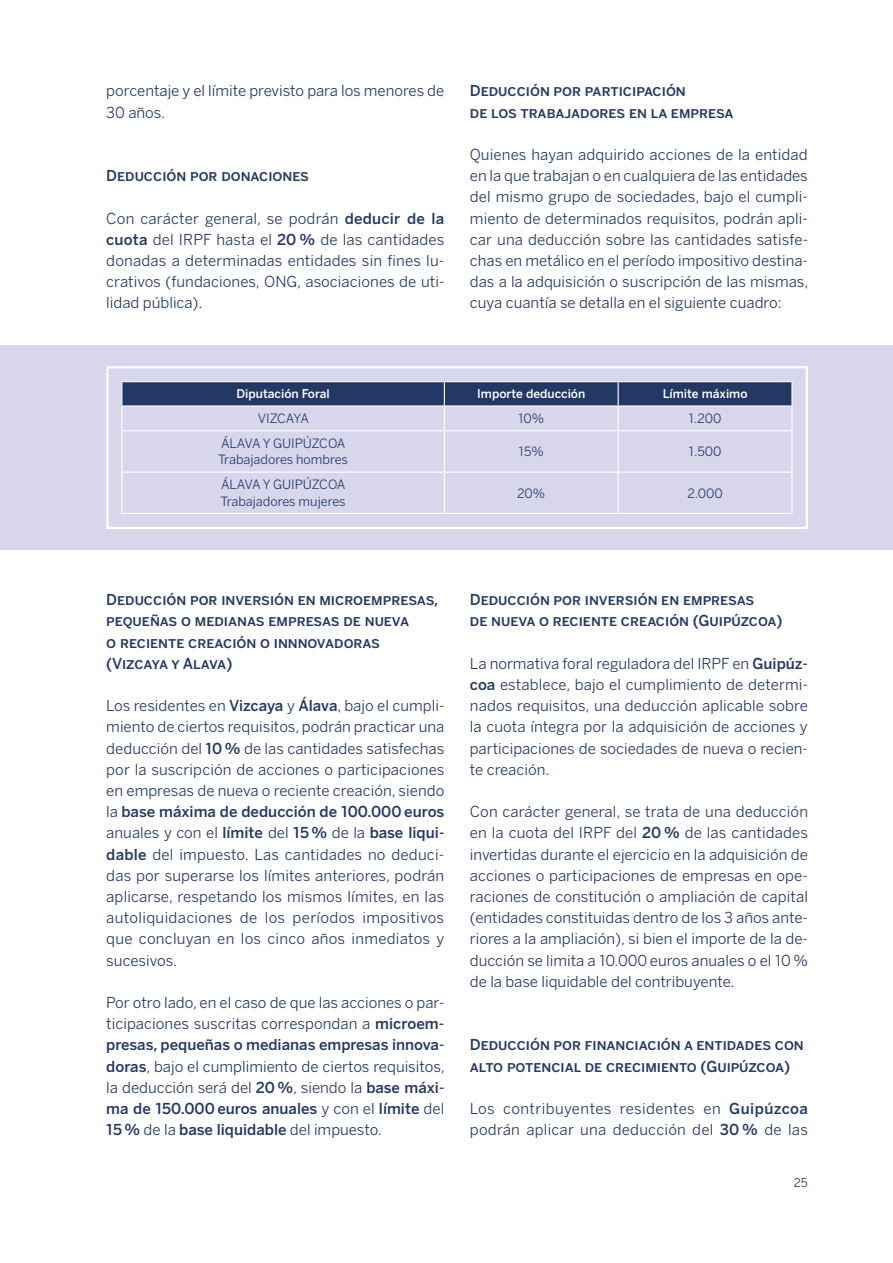
<style>
.page{position:relative;width:893px;height:1263px;background:#fff}
.page>*{position:absolute;margin:0;border:0;box-sizing:border-box;transform-origin:0 0}
.t1{font:15px/21.1px "Benton Sans BBVA";color:#243866;text-align:justify}
.t2{font:500 15px/21.1px "Benton Sans BBVA";color:#243866}
.t3{font:12.75px/16.5px "Benton Sans BBVA";letter-spacing:-.01em;color:#243866}
.t4{font:500 12px "Benton Sans BBVA";color:#fff}
.t5{font:12px "Benton Sans BBVA";color:#243866}
.s1{font-weight:500}
</style>
<div class="page">
<div style="left:0;top:345px;width:893px;height:205px;background:#d8d6eb"></div>
<hr style="left:121px;top:381px;width:323px;height:1px;background:#fff">
<hr style="left:444px;top:381px;width:174px;height:1px;background:#fff">
<hr style="left:618px;top:381px;width:174px;height:1px;background:#fff">
<svg style="left:121px;top:382px;width:671px;height:48px"></svg>
<hr style="left:121px;top:430px;width:323px;height:1px;background:#fff">
<hr style="left:121px;top:431px;width:1px;height:41px;background:#fff">
<hr style="left:444px;top:430px;width:174px;height:1px;background:#fff">
<hr style="left:444px;top:431px;width:1px;height:41px;background:#fff">
<hr style="left:618px;top:430px;width:174px;height:1px;background:#fff">
<hr style="left:618px;top:431px;width:1px;height:41px;background:#fff">
<hr style="left:791px;top:431px;width:1px;height:41px;background:#fff">
<hr style="left:121px;top:472px;width:323px;height:1px;background:#fff">
<hr style="left:121px;top:473px;width:1px;height:40px;background:#fff">
<hr style="left:444px;top:472px;width:174px;height:1px;background:#fff">
<hr style="left:444px;top:473px;width:1px;height:40px;background:#fff">
<hr style="left:618px;top:472px;width:174px;height:1px;background:#fff">
<hr style="left:618px;top:473px;width:1px;height:40px;background:#fff">
<hr style="left:791px;top:473px;width:1px;height:40px;background:#fff">
<hr style="left:121px;top:513px;width:323px;height:1px;background:#fff">
<hr style="left:444px;top:513px;width:174px;height:1px;background:#fff">
<hr style="left:618px;top:513px;width:174px;height:1px;background:#fff">
<div style="left:106px;top:366px;width:702px;height:163px;border:2px solid #fff"></div>
<p class="t1" style="left:106px;top:80px;width:340px">porcentaje y el límite previsto para los menores de<br>30 años.</p>
<p class="t2" style="left:106px;top:165px;width:204px">Deducción por donaciones</p>
<p class="t1" style="left:106px;top:208px;width:340px">Con carácter general, se podrán <span class="s1">deducir de la cuota</span> del IRPF hasta el <span class="s1">20 %</span> de las cantidades donadas a determinadas entidades sin fines lu&shy;crativos (fundaciones, ONG, asociaciones de uti&shy;lidad pública).</p>
<p class="t2" style="left:470px;top:81px;width:265px">Deducción por participación<br>de los trabajadores en la empresa</p>
<p class="t1" style="left:470px;top:144px;width:340px">Quienes hayan adquirido acciones de la entidad en la que trabajan o en cualquiera de las entidades del mismo grupo de sociedades, bajo el cumpli&shy;miento de determinados requisitos, podrán apli&shy;car una deducción sobre las cantidades satisfe&shy;chas en metálico en el período impositivo destina&shy;das a la adquisición o suscripción de las mismas, cuya cuantía se detalla en el siguiente cuadro:</p>
<p class="t4" style="left:236px;top:387px;width:95px">Diputación Foral</p>
<p class="t4" style="left:477px;top:387px;width:110px">Importe deducción</p>
<p class="t4" style="left:663px;top:387px;width:86px">Límite máximo</p>
<p class="t3" style="left:258px;top:410px;width:53px">VIZCAYA</p>
<p class="t3" style="left:518px;top:410px;width:28px">10%</p>
<p class="t3" style="left:689px;top:410px;width:34px">1.200</p>
<p class="t3" style="left:218px;top:435px;width:131px">ÁLAVA Y GUIPÚZCOA<br>Trabajadores hombres</p>
<p class="t3" style="left:519px;top:443px;width:27px">15%</p>
<p class="t3" style="left:689px;top:443px;width:34px">1.500</p>
<p class="t3" style="left:221px;top:476px;width:127px">ÁLAVA Y GUIPÚZCOA<br>Trabajadores mujeres</p>
<p class="t3" style="left:517px;top:485px;width:30px">20%</p>
<p class="t3" style="left:687px;top:485px;width:37px">2.000</p>
<p class="t2" style="left:106px;top:589px;width:334px">Deducción por inversión en microempresas, pequeñas o medianas empresas de nueva<br>o reciente creación o innnovadoras (Vizcaya y Alava)</p>
<p class="t1" style="left:106px;top:695px;width:340px">Los residentes en <span class="s1">Vizcaya</span> y <span class="s1">Álava</span>, bajo el cumpli&shy;miento de ciertos requisitos, podrán practicar una deducción del <span class="s1">10 %</span> de las cantidades satisfechas por la suscripción de acciones o participaciones en empresas de nueva o reciente creación, siendo la <span class="s1">base máxima de deducción de 100.000 euros </span>anuales y con el <span class="s1">límite</span> del <span class="s1">15 %</span> de la <span class="s1">base liqui‑ dable</span> del impuesto. Las cantidades no deduci&shy;das por superarse los límites anteriores, podrán aplicarse, respetando los mismos límites, en las autoliquidaciones de los períodos impositivos que concluyan en los cinco años inmediatos y sucesivos.</p>
<p class="t1" style="left:106px;top:992px;width:340px">Por otro lado, en el caso de que las acciones o par&shy;ticipaciones suscritas correspondan a <span class="s1">microem‑ presas, pequeñas o medianas empresas innova‑ doras</span>, bajo el cumplimiento de ciertos requisitos, la deducción será del <span class="s1">20 %</span>, siendo la <span class="s1">base máxi‑ ma de 150.000 euros anuales</span> y con el <span class="s1">límite</span> del <span class="s1">15 %</span> de la <span class="s1">base liquidable</span> del impuesto.</p>
<p class="t2" style="left:470px;top:589px;width:314px">Deducción por inversión en empresas<br>de nueva o reciente creación (Guipúzcoa)</p>
<p class="t1" style="left:470px;top:653px;width:340px">La normativa foral reguladora del IRPF en <span class="s1">Guipúz‑ coa</span> establece, bajo el cumplimiento de determi&shy;nados requisitos, una deducción aplicable sobre la cuota íntegra por la adquisición de acciones y participaciones de sociedades de nueva o recien&shy;te creación.</p>
<p class="t1" style="left:470px;top:801px;width:340px">Con carácter general, se trata de una deducción en la cuota del IRPF del <span class="s1">20 %</span> de las cantidades invertidas durante el ejercicio en la adquisición de acciones o participaciones de empresas en ope&shy;raciones de constitución o ampliación de capital (entidades constituidas dentro de los 3 años ante&shy;riores a la ampliación), si bien el importe de la de&shy;ducción se limita a 10.000 euros anuales o el 10 % de la base liquidable del contribuyente.</p>
<p class="t2" style="left:470px;top:1034px;width:335px">Deducción por financiación a entidades con alto potencial de crecimiento (Guipúzcoa)</p>
<p class="t1" style="left:470px;top:1098px;width:340px">Los contribuyentes residentes en <span class="s1">Guipúzcoa </span>podrán aplicar una deducción del <span class="s1">30 %</span> de las</p>
<p class="t5" style="left:794px;top:1175px;width:16px">25</p>
</div>
